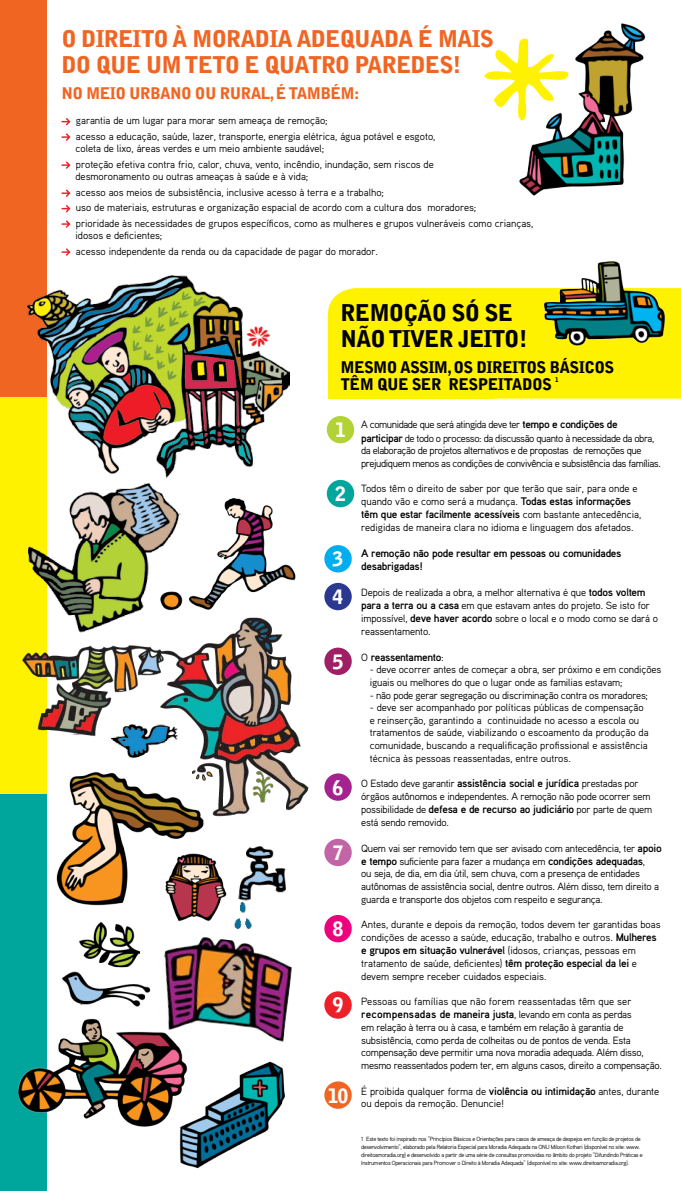
<style>
.page{position:relative;width:681px;height:1191px;background:#fff}
.page>*{position:absolute;margin:0;border:0;box-sizing:border-box;transform-origin:0 0}
.t1{font:900 23px/26px "Bell Gothic Std";letter-spacing:-.04em;color:#f16522}
.t2{font:900 23px/26px "Bell Gothic Std";letter-spacing:-.04em;color:#000}
.t3{font:900 19.8px "Bell Gothic Std";color:#fff}
.t4{font:900 16px/17px "Bell Gothic Std";letter-spacing:-.04em;color:#000}
.t5{font:900 16px "Bell Gothic Std";letter-spacing:-.04em;color:#f16522}
.t6{font:700 11px/13.2px "Aaux";letter-spacing:-.03em;color:#000}
.t7{font:700 11px "Aaux";letter-spacing:.01em;color:#000}
.t8{font:10.5px/12.6px "Aaux";color:#000}
.t9{font:10.5px/12.8px "Aaux";letter-spacing:-.02em;color:#000}
.t10{font:10.5px/12.6px "Aaux";letter-spacing:-.025em;color:#000}
.t11{font:10.5px/12.8px "Aaux";letter-spacing:-.04em;color:#000}
.t12{font:900 6.4px "Bell Gothic Std";color:#000}
.t13{font:6px/8px "Aaux";letter-spacing:-.04em;color:#000}
.s1{font-weight:700;font-size:11px}
.s2{font-weight:400;font-size:10.5px}
</style>
<div class="page">
<div style="left:327px;top:288px;width:353px;height:111px;background:#fff200"></div>
<div style="left:327px;top:350px;width:166px;height:49px;background:#fff200"></div>
<div style="left:0;top:0;width:47px;height:397px;background:#f16522"></div>
<div style="left:0;top:397px;width:47px;height:397px;background:#fff200"></div>
<div style="left:0;top:794px;width:47px;height:397px;background:#00a69c"></div>
<img style="left:164px;top:937px;width:128px;height:105px">
<img style="left:22px;top:617px;width:303px;height:200px">
<img style="left:172px;top:855px;width:55px;height:66px">
<div style="left:324px;top:1081px;width:27px;height:27px;background:#f16522;border-radius:50%"></div>
<div style="left:324px;top:991px;width:27px;height:27px;background:#ed1f29;border-radius:50%"></div>
<div style="left:324px;top:915px;width:27px;height:27px;background:#ed027d;border-radius:50%"></div>
<div style="left:324px;top:583px;width:27px;height:27px;background:#2b388f;border-radius:50%"></div>
<div style="left:324px;top:838px;width:27px;height:28px;background:#c265a7;border-radius:50%"></div>
<div style="left:324px;top:773px;width:27px;height:27px;background:#a4238e;border-radius:50%"></div>
<div style="left:324px;top:647px;width:27px;height:28px;background:#9e1f63;border-radius:50%"></div>
<div style="left:324px;top:545px;width:27px;height:27px;background:#00aeef;border-radius:50%"></div>
<div style="left:326px;top:480px;width:28px;height:27px;background:#00a69c;border-radius:50%"></div>
<div style="left:326px;top:416px;width:28px;height:27px;background:#b2d235;border-radius:50%"></div>
<svg style="left:61px;top:118px;width:9px;height:7px"></svg>
<svg style="left:61px;top:133px;width:9px;height:8px"></svg>
<svg style="left:61px;top:161px;width:9px;height:8px"></svg>
<svg style="left:61px;top:189px;width:9px;height:8px"></svg>
<svg style="left:61px;top:205px;width:9px;height:7px"></svg>
<svg style="left:61px;top:220px;width:9px;height:8px"></svg>
<svg style="left:61px;top:248px;width:9px;height:8px"></svg>
<img style="left:234px;top:846px;width:51px;height:83px">
<img style="left:19px;top:1018px;width:169px;height:109px">
<img style="left:519px;top:24px;width:126px;height:172px">
<img style="left:179px;top:1061px;width:106px;height:108px">
<img style="left:56px;top:771px;width:149px;height:134px">
<img style="left:180px;top:499px;width:116px;height:111px">
<img style="left:62px;top:967px;width:89px;height:40px">
<img style="left:110px;top:717px;width:69px;height:45px">
<img style="left:79px;top:922px;width:61px;height:45px">
<img style="left:544px;top:261px;width:126px;height:85px">
<svg style="left:484px;top:34px;width:85px;height:87px"></svg>
<img style="left:28px;top:276px;width:261px;height:201px">
<img style="left:28px;top:483px;width:152px;height:168px">
<h1 class="t1" style="left:61px;top:26px;width:433px">O DIREITO À MORADIA ADEQUADA É MAIS<br>DO QUE UM TETO E QUATRO PAREDES!</h1>
<h3 class="t5" style="left:61px;top:84px;width:299px">NO MEIO URBANO OU RURAL, É TAMBÉM:</h3>
<p class="t8" style="left:76px;top:113px;width:361px;line-height:15.4px">garantia de um lugar para morar sem ameaça de remoção;<br>acesso a educação, saúde, lazer, transporte, energia elétrica, água potável e esgoto,</p>
<p class="t8" style="left:75px;top:141px;width:360px;line-height:15.4px">coleta de lixo, áreas verdes e um meio ambiente saudável;<br>proteção efetiva contra frio, calor, chuva, vento, incêndio, inundação, sem riscos de</p>
<p class="t8" style="left:75px;top:169px;width:459px;line-height:15.4px">desmoronamento ou outras ameaças à saúde e à vida;<br>acesso aos meios de subsistência, inclusive acesso à terra e a trabalho;<br>uso de materiais, estruturas e organização espacial de acordo com a cultura dos moradores;<br>prioridade às necessidades de grupos específicos, como as mulheres e grupos vulneráveis como crianças,</p>
<p class="t8" style="left:75px;top:228px;width:304px;line-height:15.4px">idosos e deficientes;<br>acesso independente da renda ou da capacidade de pagar do morador.</p>
<h1 class="t2" style="left:340px;top:299px;width:188px">REMOÇÃO SÓ SE<br>NÃO TIVER JEITO!</h1>
<h3 class="t4" style="left:340px;top:358px;width:275px">M ESMO ASSIM, OS DIREITOS BÁSICOS<br>TÊM QUE SER RESPEITADOS</h3>
<p class="t12" style="left:554px;top:376px;width:5px">1</p>
<h2 class="t3" style="left:335px;top:418px;width:13px">1</h2>
<h2 class="t3" style="left:335px;top:482px;width:13px">2</h2>
<h2 class="t3" style="left:332px;top:547px;width:13px">3</h2>
<h2 class="t3" style="left:332px;top:585px;width:13px">4</h2>
<h2 class="t3" style="left:332px;top:650px;width:13px">5</h2>
<h2 class="t3" style="left:332px;top:776px;width:13px">6</h2>
<h2 class="t3" style="left:332px;top:841px;width:13px">7</h2>
<h2 class="t3" style="left:332px;top:917px;width:13px">8</h2>
<h2 class="t3" style="left:332px;top:993px;width:13px">9</h2>
<h2 class="t3" style="left:327px;top:1083px;width:22px">10</h2>
<p class="t11" style="left:361px;top:418px;width:301px">A comunidade que será atingida deve ter <span class="s1">tempo e condições de participar</span> de todo o processo: da discussão quanto à necessidade da obra, da elaboração de projetos alternativos e de propostas de remoções que prejudiquem menos as condições de convivência e subsistência das famílias.</p>
<p class="t8" style="left:361px;top:481px;width:278px;line-height:13.2px">Todos têm o direito de saber por que terão que sair, para onde e quando vão e como será a mudança. <span class="s1">Todas estas informações</span></p>
<p class="t6" style="left:361px;top:507px;width:281px">têm que estar facilmente acessíveis <span class="s2">com bastante antecedência,</span></p>
<p class="t8" style="left:361px;top:521px;width:274px">redigidas de maneira clara no idioma e linguagem dos afetados.</p>
<p class="t6" style="left:361px;top:546px;width:262px">A remoção não pode resultar em pessoas ou comunidades desabrigadas!</p>
<p class="t8" style="left:361px;top:585px;width:298px;line-height:13px">Depois de realizada a obra, a melhor alternativa é que <span class="s1">todos voltem para a terra ou a casa</span> em que estavam antes do projeto. Se isto for impossível, <span class="s1">deve haver acordo</span> sobre o local e o modo como se dará o reassentamento.</p>
<p class="t6" style="left:361px;top:650px;width:84px"><span class="s2">O</span> reassentamento<span class="s2">:</span></p>
<p class="t8" style="left:369px;top:663px;width:293px">- deve ocorrer antes de começar a obra, ser próximo e em condições iguais ou melhores do que o lugar onde as familias estavam;</p>
<p class="t10" style="left:369px;top:688px;width:280px">- não pode gerar segregação ou discriminação contra os moradores;</p>
<p class="t8" style="left:369px;top:701px;width:280px">- deve ser acompanhado por políticas públicas de compensação e reinserção, garantindo a continuidade no acesso a escola ou tratamentos de saúde, viabilizando o escoamento da produção da comunidade, buscando a requalificação profissional e assistência técnica às pessoas reassentadas, entre outros.</p>
<p class="t9" style="left:361px;top:777px;width:292px">O Estado deve garantir <span class="s1">assistência social e jurídica</span> prestadas por órgãos autônomos e independentes. A remoção não pode ocorrer sem possibilidade de <span class="s1">defesa e de recurso ao judiciário</span> por parte de quem está sendo removido.</p>
<p class="t9" style="left:361px;top:841px;width:302px">Quem vai ser removido tem que ser avisado com antecedência, ter <span class="s1">apoio e tempo</span> suficiente para fazer a mudança em <span class="s1">condições adequadas</span>,<br>ou seja, de dia, em dia útil, sem chuva, com a presença de entidades autônomas de assistência social, dentre outros. Além disso, tem direito a guarda e transporte dos objetos com respeito e segurança.</p>
<p class="t8" style="left:361px;top:917px;width:301px;line-height:13.2px">Antes, durante e depois da remoção, todos devem ter garantidas boas condições de acesso a saúde, educação, trabalho e outros. <span class="s1">Mulheres</span></p>
<p class="t6" style="left:361px;top:943px;width:276px">e grupos em situação vulnerável <span class="s2">(idosos, crianças, pessoas em</span></p>
<p class="t8" style="left:361px;top:957px;width:277px">tratamento de saúde, deficientes) <span class="s1">têm proteção especial da lei</span> e devem sempre receber cuidados especiais.</p>
<p class="t8" style="left:361px;top:995px;width:271px">Pessoas ou famílias que não forem reassentadas têm que ser</p>
<p class="t7" style="left:361px;top:1007px;width:272px">recompensadas de maneira justa<span class="s2">, levando em conta as perdas</span></p>
<p class="t10" style="left:361px;top:1020px;width:302px">em relação à terra ou à casa, e também em relação à garantia de subsistência, como perda de colheitas ou de pontos de venda. Esta compensação deve permitir uma nova moradia adequada. Além disso, mesmo reassentados podem ter, em alguns casos, direito a compensação.</p>
<p class="t8" style="left:361px;top:1084px;width:299px">É proibida qualquer forma de <span class="s1">violência ou intimidação</span> antes, durante ou depois da remoção. Denuncie!</p>
<p class="t13" style="left:361px;top:1134px;width:283px">1 Este texto foi inspirado nos “Princípios Básicos e Orientações para casos de ameaça de despejos em função de projetos de desenvolvimento”, elaborado pela Relatoria Especial para Moradia Adequada na ON U Miloon Kothari (disponível no site: www. direitoamoradia.org) e desenvolvido a partir de uma série de consultas promovidas no âmbito do projeto “Difundindo Práticas e I nstrumentos Operacionais para Promover o Direito à Moradia Adequada” (disponível no site: www.direitoamoradia.org).</p>
</div>
